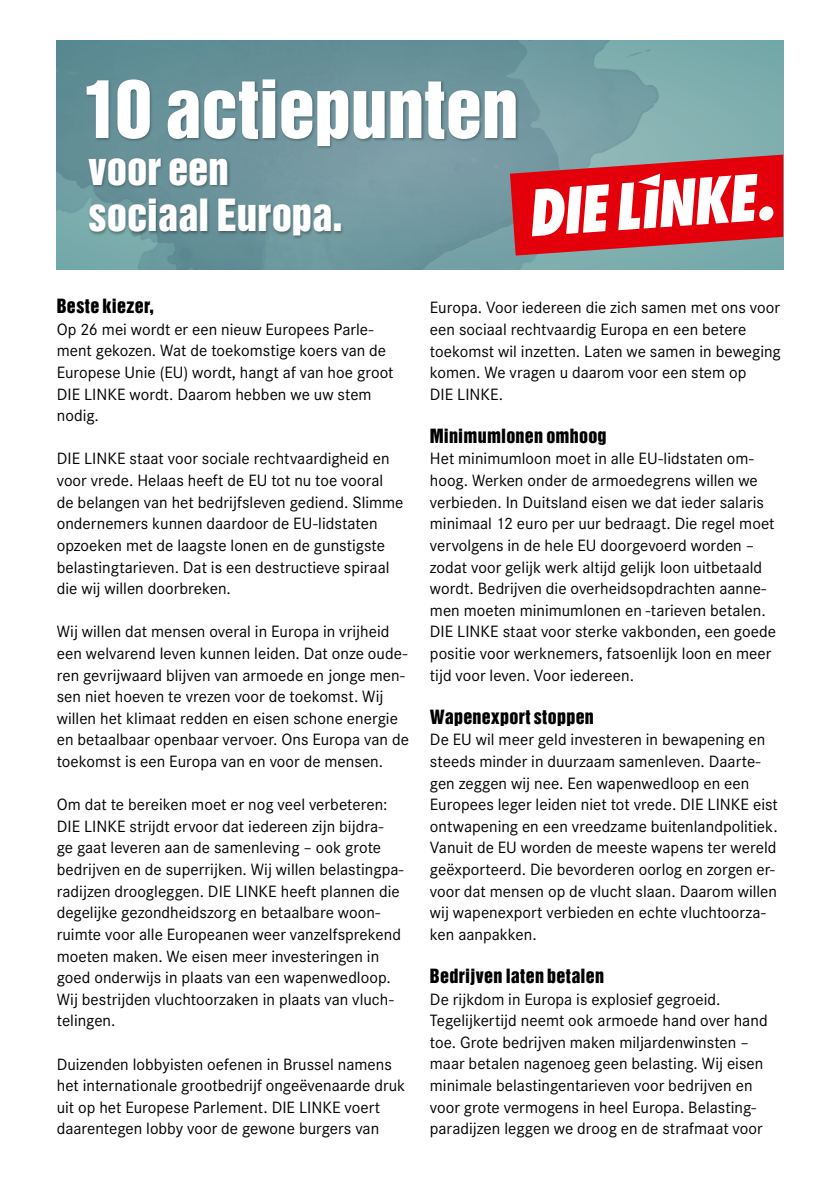
<style>
.page{position:relative;width:840px;height:1191px;background:#fff}
.page>*{position:absolute;margin:0;border:0;box-sizing:border-box;transform-origin:0 0}
.t1{font:73.2px "Helvetica Inserat LT";color:#fff}
.t2{font:40.8px/46.8px "Helvetica Inserat LT";letter-spacing:-.005em;color:#fff}
.t3{font:18px "Helvetica Inserat LT";letter-spacing:.015em;color:#000}
.t4{font:17px/21.6px "Corporate S";color:#000}
</style>
<div class="page">
<div style="left:57px;top:41px;width:725px;height:229px;background:#7eaeae"></div>
<img style="left:665px;top:120px;width:26px;height:35px">
<img style="left:57px;top:41px;width:608px;height:229px">
<svg style="left:509px;top:155px;width:273px;height:100px;background:#d6646a"></svg>
<div style="left:85px;top:79px;width:433px;height:70px;background:#000;opacity:.3"></div>
<div style="left:87px;top:156px;width:144px;height:32px;background:#000;opacity:.3"></div>
<div style="left:88px;top:198px;width:256px;height:41px;background:#000;opacity:.3"></div>
<h1 class="t1" style="left:83px;top:65px;width:437px">10 actiepunten</h1>
<h2 class="t2" style="left:88px;top:146px;width:255px">voor een sociaal Europa.</h2>
<p class="t3" style="left:57px;top:295px;width:99px">Beste kiezer,</p>
<p class="t4" style="left:57px;top:318px;width:338px">Op 26 mei wordt er een nieuw Europees Parle&shy;ment gekozen. Wat de toekomstige koers van de Europese Unie (EU) wordt, hangt af van hoe groot DIE LINKE wordt. Daarom hebben we uw stem nodig.</p>
<p class="t4" style="left:57px;top:448px;width:348px">DIE LINKE staat voor sociale rechtvaardigheid en voor vrede. Helaas heeft de EU tot nu toe vooral de belangen van het bedrijfsleven gediend. Slimme ondernemers kunnen daardoor de EU-lidstaten opzoeken met de laagste lonen en de gunstigste belastingtarieven. Dat is een destructieve spiraal die wij willen doorbreken.</p>
<p class="t4" style="left:57px;top:621px;width:353px">Wij willen dat mensen overal in Europa in vrijheid een welvarend leven kunnen leiden. Dat onze oude&shy;ren gevrijwaard blijven van armoede en jonge men&shy;sen niet hoeven te vrezen voor de toekomst. Wij willen het klimaat redden en eisen schone energie en betaalbaar openbaar vervoer. Ons Europa van de toekomst is een Europa van en voor de mensen.</p>
<p class="t4" style="left:57px;top:794px;width:348px">Om dat te bereiken moet er nog veel verbeteren:<br>DIE LINKE strijdt ervoor dat iedereen zijn bijdra&shy;ge gaat leveren aan de samenleving – ook grote bedrijven en de superrijken. Wij willen belastingpa&shy;radijzen droogleggen. DIE LINKE heeft plannen die degelijke gezondheidszorg en betaalbare woon&shy;ruimte voor alle Europeanen weer vanzelfsprekend moeten maken. We eisen meer investeringen in goed onderwijs in plaats van een wapenwedloop.<br>Wij bestrijden vluchtoorzaken in plaats van vluch&shy;telingen.</p>
<p class="t4" style="left:57px;top:1053px;width:350px">Duizenden lobbyisten oefenen in Brussel namens het internationale grootbedrijf ongeëvenaarde druk uit op het Europese Parlement. DIE LINKE voert daarentegen lobby voor de gewone burgers van</p>
<p class="t4" style="left:429px;top:297px;width:352px">Europa. Voor iedereen die zich samen met ons voor een sociaal rechtvaardig Europa en een betere toekomst wil inzetten. Laten we samen in beweging komen. We vragen u daarom voor een stem op<br>DIE LINKE.</p>
<p class="t3" style="left:429px;top:425px;width:178px">Minimumlonen omhoog</p>
<p class="t4" style="left:429px;top:448px;width:347px">Het minimumloon moet in alle EU-lidstaten om&shy;hoog. Werken onder de armoedegrens willen we verbieden. In Duitsland eisen we dat ieder salaris minimaal 12 euro per uur bedraagt. Die regel moet vervolgens in de hele EU doorgevoerd worden – zodat voor gelijk werk altijd gelijk loon uitbetaald wordt. Bedrijven die overheidsopdrachten aanne&shy;men moeten minimumlonen en -tarieven betalen.<br>DIE LINKE staat voor sterke vakbonden, een goede positie voor werknemers, fatsoenlijk loon en meer tijd voor leven. Voor iedereen.</p>
<p class="t3" style="left:429px;top:706px;width:165px">Wapenexport stoppen</p>
<p class="t4" style="left:429px;top:729px;width:349px">De EU wil meer geld investeren in bewapening en steeds minder in duurzaam samenleven. Daarte&shy;gen zeggen wij nee. Een wapenwedloop en een Europees leger leiden niet tot vrede. DIE LINKE eist ontwapening en een vreedzame buitenlandpolitiek.<br>Vanuit de EU worden de meeste wapens ter wereld geëxporteerd. Die bevorderen oorlog en zorgen er&shy;voor dat mensen op de vlucht slaan. Daarom willen wij wapenexport verbieden en echte vluchtoorza&shy;ken aanpakken.</p>
<p class="t3" style="left:429px;top:965px;width:175px">Bedrijven laten betalen</p>
<p class="t4" style="left:429px;top:988px;width:339px">De rijkdom in Europa is explosief gegroeid.<br>Tegelijkertijd neemt ook armoede hand over hand toe. Grote bedrijven maken miljardenwinsten – maar betalen nagenoeg geen belasting. Wij eisen minimale belastingentarieven voor bedrijven en voor grote vermogens in heel Europa. Belasting&shy;paradijzen leggen we droog en de strafmaat voor</p>
</div>
